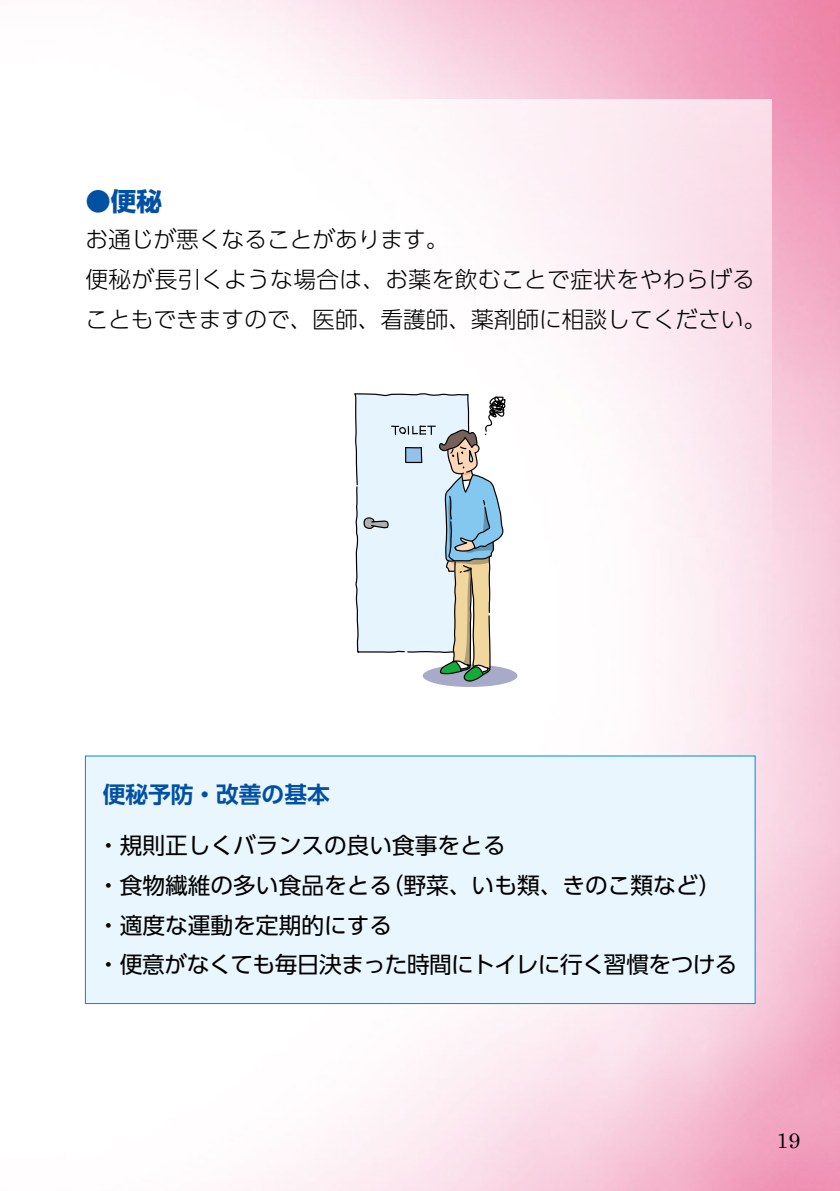
<style>
.page{position:relative;width:840px;height:1191px;background:#fff}
.page>*{position:absolute;margin:0;border:0;box-sizing:border-box;transform-origin:0 0}
.t1{font:700 25.6px "UD Shin Go Pro";color:#0050a3}
.t2{font:300 22.6px/39.6px "UD Shin Go Pro";letter-spacing:.02em;color:#000}
.t3{font:22.6px "UD Shin Go Pro";color:#000}
.t4{font:22.6px "UD Shin Go Pro";letter-spacing:-.025em;color:#000}
.t5{font:300 22.6px "UD Shin Go Pro";color:#000}
.t6{font:700 22.6px "UD Shin Go Pro De";color:#0050a3}
.t7{font:21.2px "Century Schoolbook";color:#000}
</style>
<div class="page">
<img style="left:84px;top:0;width:755px;height:1191px">
<svg style="left:84px;top:99px;width:687px;height:501px"></svg>
<div style="left:85px;top:756px;width:669px;height:247px;background:#eaf6fd"></div>
<div style="left:422px;top:664px;width:95px;height:23px;background:#a8aac9;border-radius:50%"></div>
<svg style="left:353px;top:391px;width:154px;height:296px"></svg>
<p class="t1" style="left:85px;top:180px;width:78px">●便秘</p>
<p class="t5" style="left:85px;top:221px;width:364px">お通じが悪くなることがあります。</p>
<p class="t2" style="left:85px;top:259px;width:682px">便秘が長引くような場合は、お薬を飲むことで症状をやわらげることもできますので、医師、看護師、薬剤師に相談してください。</p>
<p class="t6" style="left:103px;top:776px;width:228px">便秘予防・改善の基本</p>
<p class="t3" style="left:97px;top:827px;width:410px">・規則正しくバランスの良い食事をとる</p>
<p class="t3" style="left:97px;top:867px;width:625px">・食物繊維の多い食品をとる（野菜、いも類、きのこ類など）</p>
<p class="t3" style="left:97px;top:907px;width:296px">・適度な運動を定期的にする</p>
<p class="t4" style="left:97px;top:946px;width:641px">・便意がなくても毎日決まった時間にトイレに行く習慣をつける</p>
<p class="t7" style="left:776px;top:1127px;width:25px">19</p>
</div>
